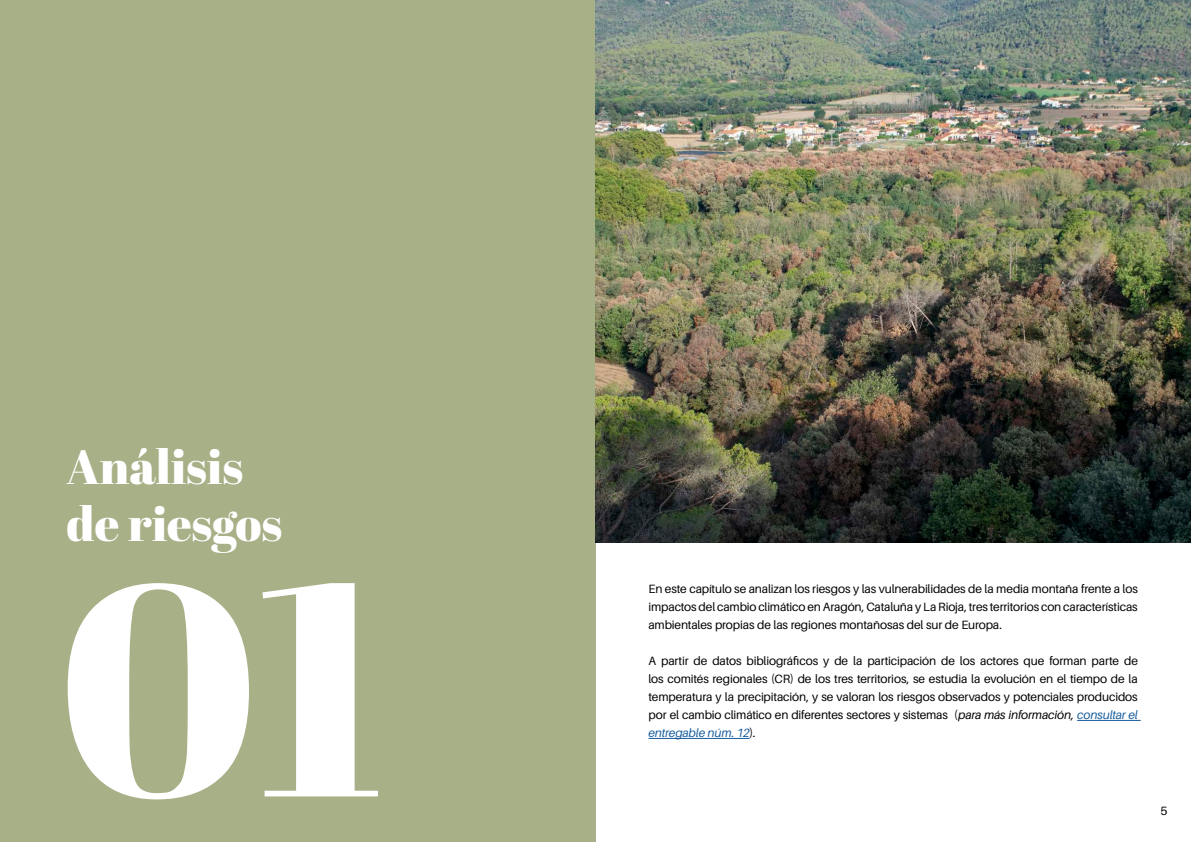
<style>
.page{position:relative;width:1191px;height:842px;background:#fff}
.page>*{position:absolute;margin:0;border:0;box-sizing:border-box;transform-origin:0 0}
.TÍTOL{font:300px "Abril Fatface";color:#fff}
.Títol_Capítol_MIDMACC{font:48px "Abril Fatface";color:#fff}
.Text_-_12{font:12px/18px "Aileron";letter-spacing:-.01em;color:#000;text-align:justify}
.s1{font-style:italic}
.s2{font-style:italic;color:#175d9e}
</style>
<div class="page">
<div style="left:0;top:0;width:595px;height:842px;background:#a8b087"></div>
<img style="left:595px;top:0;width:596px;height:542px">
<hr style="left:1077px;top:720px;width:63px;height:1px;background:#175d9e">
<hr style="left:648px;top:738px;width:101px;height:1px;background:#175d9e">
<p class="Títol_Capítol_MIDMACC" style="left:67px;top:433px;width:178px">Análisis</p>
<p class="Títol_Capítol_MIDMACC" style="left:67px;top:491px;width:217px">de riesgos</p>
<p class="TÍTOL" style="left:59px;top:479px;width:328px">01</p>
<p class="Text_-_12" style="left:648px;top:580px;width:491px">En este capítulo se analizan los riesgos y las vulnerabilidades de la media montaña frente a los impactos del cambio climático en Aragón, Cataluña y La Rioja, tres territorios con características ambientales propias de las regiones montañosas del sur de Europa.</p>
<p class="Text_-_12" style="left:648px;top:652px;width:491px">A partir de datos bibliográficos y de la participación de los actores que forman parte de los comités regionales (CR) de los tres territorios, se estudia la evolución en el tiempo de la temperatura y la precipitación, y se valoran los riesgos observados y potenciales producidos por el cambio climático en diferentes sectores y sistemas (<span class="s1">para más información,</span> <span class="s2">consultar el entregable núm. 12</span>).</p>
<p class="Text_-_12" style="left:1160px;top:802px;width:8px">5</p>
</div>
